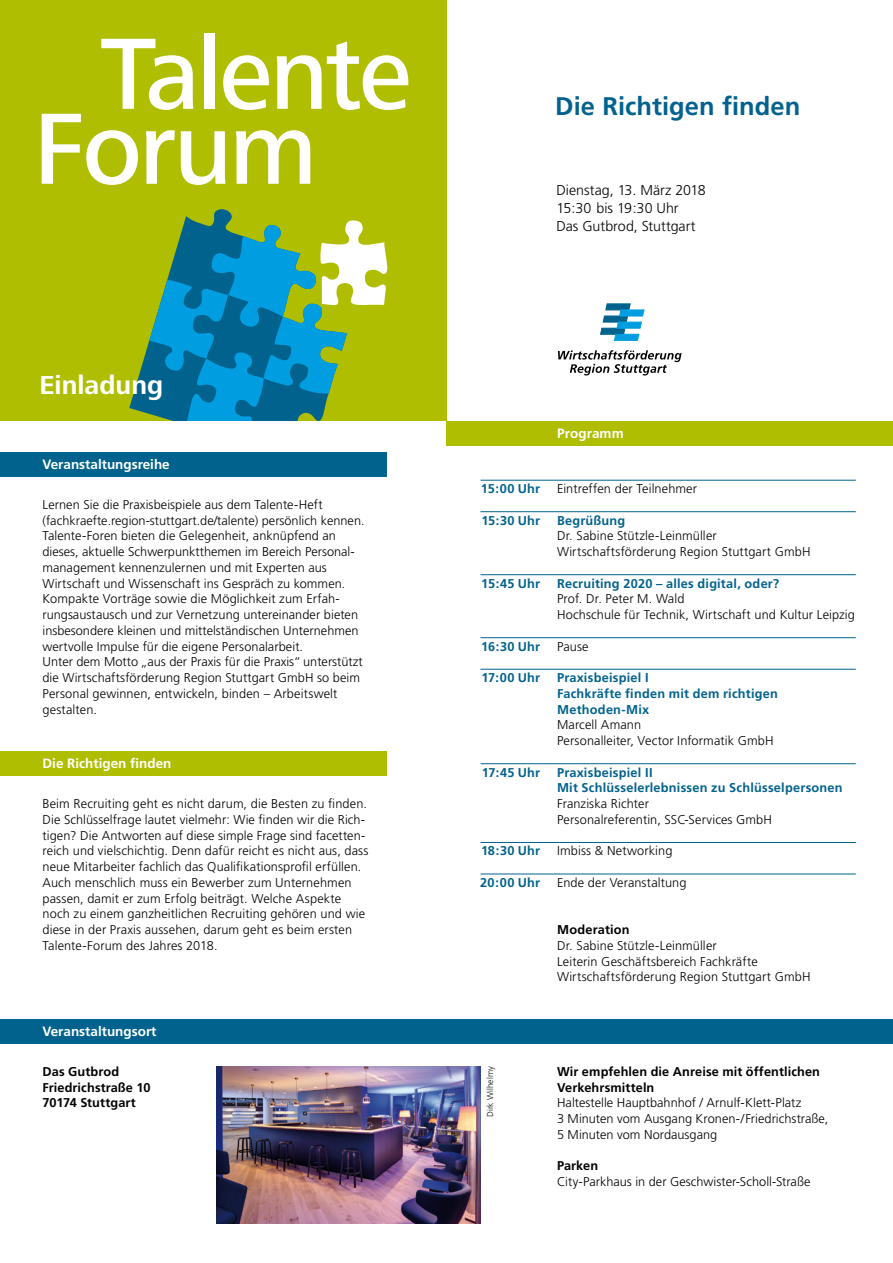
<style>
.page{position:relative;width:893px;height:1263px;background:#fff}
.page>*{position:absolute;margin:0;border:0;box-sizing:border-box;transform-origin:0 0}
.t1{font:500 105px "Frutiger Next LT";letter-spacing:-.025em;color:#fff}
.t2{font:700 27px "Frutiger Next LT";color:#fff}
.t3{font:700 25.5px "Frutiger";color:#00628d}
.t4{font:300 14.25px/18px "Frutiger";color:#000}
.t5{font:700 13.5px "Frutiger";color:#fff}
.t6{font:300 12.75px/15.8px "Frutiger";letter-spacing:.005em;color:#000}
.t7{font:700 12.75px/15.8px "Frutiger";letter-spacing:.015em;color:#00628d}
.t8{font:700 12.75px/15.8px "Frutiger";letter-spacing:.01em;color:#000}
.t9{font:300 9px "Frutiger Next LT";color:#000}
</style>
<div class="page">
<div style="left:0;top:0;width:446px;height:421px;background:#afbe00"></div>
<svg style="left:129px;top:209px;width:103px;height:205px"></svg>
<svg style="left:149px;top:220px;width:239px;height:201px"></svg>
<div style="left:0;top:751px;width:386px;height:25px;background:#afbe00"></div>
<div style="left:0;top:452px;width:386px;height:25px;background:#00628d"></div>
<div style="left:446px;top:421px;width:447px;height:25px;background:#afbe00"></div>
<hr style="left:480px;top:480px;width:376px;height:1px;background:#00628d">
<hr style="left:480px;top:511px;width:376px;height:1px;background:#00628d">
<hr style="left:480px;top:574px;width:376px;height:1px;background:#00628d">
<hr style="left:480px;top:637px;width:376px;height:1px;background:#00628d">
<hr style="left:480px;top:669px;width:376px;height:1px;background:#00628d">
<hr style="left:480px;top:763px;width:376px;height:1px;background:#00628d">
<hr style="left:480px;top:842px;width:376px;height:1px;background:#00628d">
<hr style="left:480px;top:874px;width:376px;height:1px;background:#00628d">
<svg style="left:601px;top:304px;width:43px;height:36px"></svg>
<svg style="left:558px;top:350px;width:124px;height:25px"></svg>
<img style="left:216px;top:1066px;width:265px;height:158px">
<div style="left:0;top:1019px;width:893px;height:25px;background:#00628d"></div>
<h1 class="t1" style="left:100px;top:15px;width:313px">Talente</h1>
<h1 class="t1" style="left:33px;top:90px;width:286px">Forum</h1>
<h2 class="t2" style="left:39px;top:370px;width:125px">Einladung</h2>
<p class="t5" style="left:43px;top:456px;width:129px">Veranstaltungsreihe</p>
<p class="t6" style="left:43px;top:497px;width:324px">Lernen Sie die Praxisbeispiele aus dem Talente-Heft (fachkraefte.region-stuttgart.de/talente) persönlich kennen.<br>Talente-Foren bieten die Gelegenheit, anknüpfend an dieses, aktuelle Schwerpunktthemen im Bereich Personal&shy;management kennenzulernen und mit Experten aus Wirtschaft und Wissenschaft ins Gespräch zu kommen.<br>Kompakte Vorträge sowie die Möglichkeit zum Erfah&shy;rungsaustausch und zur Vernetzung untereinander bieten insbesondere kleinen und mittelständischen Unternehmen wertvolle Impulse für die eigene Personalarbeit.<br>Unter dem Motto „aus der Praxis für die Praxis“ unterstützt die Wirtschaftsförderung Region Stuttgart GmbH so beim Personal gewinnen, entwickeln, binden – Arbeitswelt gestalten.</p>
<p class="t5" style="left:43px;top:755px;width:131px">Die Richtigen finden</p>
<p class="t6" style="left:43px;top:796px;width:327px">Beim Recruiting geht es nicht darum, die Besten zu finden.<br>Die Schlüsselfrage lautet vielmehr: Wie finden wir die Rich&shy;tigen? Die Antworten auf diese simple Frage sind facetten&shy;reich und vielschichtig. Denn dafür reicht es nicht aus, dass neue Mitarbeiter fachlich das Qualifikationsprofil erfüllen.<br>Auch menschlich muss ein Bewerber zum Unternehmen passen, damit er zum Erfolg beiträgt. Welche Aspekte noch zu einem ganzheitlichen Recruiting gehören und wie diese in der Praxis aussehen, darum geht es beim ersten Talente-Forum des Jahres 2018.</p>
<p class="t5" style="left:43px;top:1023px;width:116px">Veranstaltungsort</p>
<h3 class="t3" style="left:555px;top:91px;width:246px">Die Richtigen finden</h3>
<p class="t4" style="left:556px;top:181px;width:151px">Dienstag, 13. März 2018<br>15:30 bis 19:30 Uhr<br>Das Gutbrod, Stuttgart</p>
<p class="t7" style="left:481px;top:481px;width:61px">15:00 Uhr</p>
<p class="t7" style="left:481px;top:512px;width:60px">15:30 Uhr</p>
<p class="t7" style="left:481px;top:575px;width:60px">15:45 Uhr</p>
<p class="t7" style="left:481px;top:638px;width:60px">16:30 Uhr</p>
<p class="t7" style="left:482px;top:670px;width:60px">17:00 Uhr</p>
<p class="t7" style="left:482px;top:764px;width:60px">17:45 Uhr</p>
<p class="t7" style="left:481px;top:843px;width:61px">18:30 Uhr</p>
<p class="t7" style="left:480px;top:875px;width:61px">20:00 Uhr</p>
<p class="t5" style="left:557px;top:425px;width:68px">Programm</p>
<p class="t6" style="left:557px;top:481px;width:141px">Eintreffen der Teilnehmer</p>
<p class="t7" style="left:557px;top:512px;width:70px">Begrüßung</p>
<p class="t6" style="left:557px;top:528px;width:255px">Dr. Sabine Stützle-Leinmüller<br>Wirtschaftsförderung Region Stuttgart GmbH</p>
<p class="t7" style="left:557px;top:575px;width:224px">Recruiting 2020 – alles digital, oder?</p>
<p class="t6" style="left:557px;top:591px;width:299px">Prof. Dr. Peter M. Wald<br>Hochschule für Technik, Wirtschaft und Kultur Leipzig</p>
<p class="t6" style="left:557px;top:638px;width:33px">Pause</p>
<p class="t7" style="left:557px;top:670px;width:222px">Praxisbeispiel I<br>Fachkräfte finden mit dem richtigen<br>Methoden-Mix</p>
<p class="t6" style="left:557px;top:717px;width:218px">Marcell Amann<br>Personalleiter, Vector Informatik GmbH</p>
<p class="t7" style="left:557px;top:764px;width:287px">Praxisbeispiel II<br>Mit Schlüsselerlebnissen zu Schlüsselpersonen</p>
<p class="t6" style="left:557px;top:796px;width:217px">Franziska Richter<br>Personalreferentin, SSC-Services GmbH</p>
<p class="t6" style="left:557px;top:843px;width:117px">Imbiss &amp; Networking</p>
<p class="t6" style="left:557px;top:875px;width:131px">Ende der Veranstaltung</p>
<p class="t8" style="left:557px;top:922px;width:74px">Moderation</p>
<p class="t6" style="left:557px;top:938px;width:255px">Dr. Sabine Stützle-Leinmüller<br>Leiterin Geschäftsbereich Fachkräfte<br>Wirtschaftsförderung Region Stuttgart GmbH</p>
<p class="t8" style="left:43px;top:1064px;width:110px">Das Gutbrod<br>Friedrichstraße 10<br>70174 Stuttgart</p>
<p class="t8" style="left:557px;top:1064px;width:264px">Wir empfehlen die Anreise mit öffentlichen<br>Verkehrsmitteln</p>
<p class="t9" style="left:485px;top:1117px;width:52px;rotate:-90deg">Dirk Wilhelmy</p>
<p class="t6" style="left:557px;top:1095px;width:273px">Haltestelle Hauptbahnhof / Arnulf-Klett-Platz<br>3 Minuten vom Ausgang Kronen-/Friedrichstraße,<br>5 Minuten vom Nordausgang</p>
<p class="t8" style="left:557px;top:1158px;width:43px">Parken</p>
<p class="t6" style="left:557px;top:1174px;width:255px">City-Parkhaus in der Geschwister-Scholl-Straße</p>
</div>
